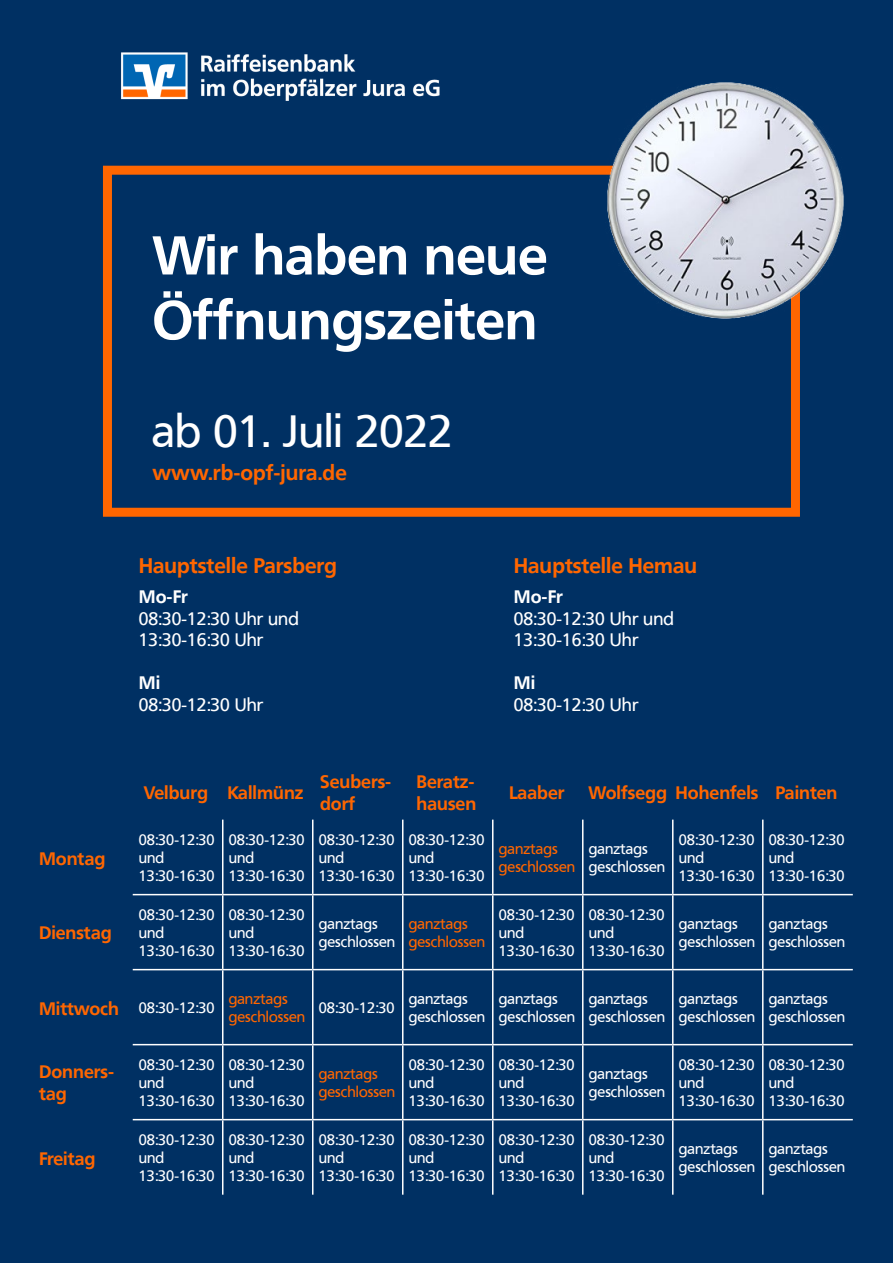
<style>
.page{position:relative;width:893px;height:1263px;background:#003063}
.page>*{position:absolute;margin:0;border:0;box-sizing:border-box;transform-origin:0 0}
.t1{font:700 54px/64.8px "Frutiger VR";color:#fff}
.t2{font:45px "Frutiger VR";color:#fff}
.t3{font:700 21px "Frutiger VR";color:#f60}
.t4{font:700 18px/21.6px "Frutiger VR";color:#f60}
.t5{font:18px/21.6px "Frutiger VR";color:#fff}
.t6{font:700 18px "Frutiger VR";color:#fff}
.t7{font:15px/18px "Frutiger VR";color:#fff}
.t8{font:15px/18px "Frutiger VR";color:#f60}
</style>
<div class="page">
<div style="left:103px;top:166px;width:697px;height:351px;border:9px solid #f60"></div>
<img style="left:605px;top:82px;width:239px;height:239px">
<hr style="left:222px;top:820px;width:1px;height:74px;background:#fff">
<hr style="left:312px;top:820px;width:1px;height:74px;background:#fff">
<hr style="left:402px;top:820px;width:1px;height:74px;background:#fff">
<hr style="left:492px;top:820px;width:1px;height:74px;background:#fff">
<hr style="left:582px;top:820px;width:1px;height:74px;background:#fff">
<hr style="left:672px;top:820px;width:1px;height:74px;background:#fff">
<hr style="left:762px;top:820px;width:1px;height:74px;background:#fff">
<hr style="left:133px;top:894px;width:90px;height:1px;background:#fff">
<hr style="left:223px;top:894px;width:90px;height:1px;background:#fff">
<hr style="left:222px;top:895px;width:1px;height:74px;background:#fff">
<hr style="left:313px;top:894px;width:90px;height:1px;background:#fff">
<hr style="left:312px;top:895px;width:1px;height:74px;background:#fff">
<hr style="left:403px;top:894px;width:90px;height:1px;background:#fff">
<hr style="left:402px;top:895px;width:1px;height:74px;background:#fff">
<hr style="left:493px;top:894px;width:90px;height:1px;background:#fff">
<hr style="left:492px;top:895px;width:1px;height:74px;background:#fff">
<hr style="left:583px;top:894px;width:90px;height:1px;background:#fff">
<hr style="left:582px;top:895px;width:1px;height:74px;background:#fff">
<hr style="left:673px;top:894px;width:90px;height:1px;background:#fff">
<hr style="left:672px;top:895px;width:1px;height:74px;background:#fff">
<hr style="left:763px;top:894px;width:90px;height:1px;background:#fff">
<hr style="left:762px;top:895px;width:1px;height:74px;background:#fff">
<hr style="left:133px;top:969px;width:90px;height:1px;background:#fff">
<hr style="left:223px;top:969px;width:90px;height:1px;background:#fff">
<hr style="left:222px;top:970px;width:1px;height:74px;background:#fff">
<hr style="left:313px;top:969px;width:90px;height:1px;background:#fff">
<hr style="left:312px;top:970px;width:1px;height:74px;background:#fff">
<hr style="left:403px;top:969px;width:90px;height:1px;background:#fff">
<hr style="left:402px;top:970px;width:1px;height:74px;background:#fff">
<hr style="left:493px;top:969px;width:90px;height:1px;background:#fff">
<hr style="left:492px;top:970px;width:1px;height:74px;background:#fff">
<hr style="left:583px;top:969px;width:90px;height:1px;background:#fff">
<hr style="left:582px;top:970px;width:1px;height:74px;background:#fff">
<hr style="left:673px;top:969px;width:90px;height:1px;background:#fff">
<hr style="left:672px;top:970px;width:1px;height:74px;background:#fff">
<hr style="left:763px;top:969px;width:90px;height:1px;background:#fff">
<hr style="left:762px;top:970px;width:1px;height:74px;background:#fff">
<hr style="left:133px;top:1044px;width:90px;height:1px;background:#fff">
<hr style="left:223px;top:1044px;width:90px;height:1px;background:#fff">
<hr style="left:222px;top:1045px;width:1px;height:74px;background:#fff">
<hr style="left:313px;top:1044px;width:90px;height:1px;background:#fff">
<hr style="left:312px;top:1045px;width:1px;height:74px;background:#fff">
<hr style="left:403px;top:1044px;width:90px;height:1px;background:#fff">
<hr style="left:402px;top:1045px;width:1px;height:74px;background:#fff">
<hr style="left:493px;top:1044px;width:90px;height:1px;background:#fff">
<hr style="left:492px;top:1045px;width:1px;height:74px;background:#fff">
<hr style="left:583px;top:1044px;width:90px;height:1px;background:#fff">
<hr style="left:582px;top:1045px;width:1px;height:74px;background:#fff">
<hr style="left:673px;top:1044px;width:90px;height:1px;background:#fff">
<hr style="left:672px;top:1045px;width:1px;height:74px;background:#fff">
<hr style="left:763px;top:1044px;width:90px;height:1px;background:#fff">
<hr style="left:762px;top:1045px;width:1px;height:74px;background:#fff">
<hr style="left:133px;top:1119px;width:90px;height:1px;background:#fff">
<hr style="left:223px;top:1119px;width:90px;height:1px;background:#fff">
<hr style="left:222px;top:1120px;width:1px;height:75px;background:#fff">
<hr style="left:313px;top:1119px;width:90px;height:1px;background:#fff">
<hr style="left:312px;top:1120px;width:1px;height:75px;background:#fff">
<hr style="left:403px;top:1119px;width:90px;height:1px;background:#fff">
<hr style="left:402px;top:1120px;width:1px;height:75px;background:#fff">
<hr style="left:493px;top:1119px;width:90px;height:1px;background:#fff">
<hr style="left:492px;top:1120px;width:1px;height:75px;background:#fff">
<hr style="left:583px;top:1119px;width:90px;height:1px;background:#fff">
<hr style="left:582px;top:1120px;width:1px;height:75px;background:#fff">
<hr style="left:673px;top:1119px;width:90px;height:1px;background:#fff">
<hr style="left:672px;top:1120px;width:1px;height:75px;background:#fff">
<hr style="left:763px;top:1119px;width:90px;height:1px;background:#fff">
<hr style="left:762px;top:1120px;width:1px;height:75px;background:#fff">
<img style="left:121px;top:52px;width:319px;height:49px">
<h1 class="t1" style="left:153px;top:223px;width:396px">Wir haben neue<br>Öffnungszeiten</h1>
<h2 class="t2" style="left:153px;top:405px;width:302px">ab 01. Juli 2022</h2>
<h3 class="t3" style="left:152px;top:460px;width:196px">www.rb-opf-jura.de</h3>
<h3 class="t3" style="left:139px;top:553px;width:200px">Hauptstelle Parsberg</h3>
<p class="t6" style="left:139px;top:586px;width:51px">Mo-Fr</p>
<p class="t5" style="left:139px;top:608px;width:162px">08:30-12:30 Uhr und<br>13:30-16:30 Uhr</p>
<p class="t6" style="left:139px;top:672px;width:23px">Mi</p>
<p class="t5" style="left:139px;top:694px;width:126px">08:30-12:30 Uhr</p>
<h3 class="t3" style="left:514px;top:553px;width:185px">Hauptstelle Hemau</h3>
<p class="t6" style="left:514px;top:586px;width:51px">Mo-Fr</p>
<p class="t5" style="left:514px;top:608px;width:162px">08:30-12:30 Uhr und<br>13:30-16:30 Uhr</p>
<p class="t6" style="left:514px;top:672px;width:23px">Mi</p>
<p class="t5" style="left:514px;top:694px;width:126px">08:30-12:30 Uhr</p>
<p class="t4" style="left:39px;top:848px;width:68px">Montag</p>
<p class="t4" style="left:39px;top:922px;width:74px">Dienstag</p>
<p class="t4" style="left:39px;top:998px;width:81px">Mittwoch</p>
<p class="t4" style="left:39px;top:1061px;width:77px">Donners&shy;tag</p>
<p class="t4" style="left:39px;top:1147px;width:58px">Freitag</p>
<p class="t4" style="left:320px;top:771px;width:73px">Seubers&shy;dorf</p>
<p class="t4" style="left:417px;top:771px;width:61px">Beratz&shy;hausen</p>
<p class="t4" style="left:588px;top:782px;width:171px">Wolfsegg Hohenfels</p>
<p class="t4" style="left:144px;top:782px;width:161px">Velburg Kallmünz</p>
<p class="t4" style="left:509px;top:781px;width:57px">Laaber</p>
<p class="t4" style="left:775px;top:782px;width:63px">Painten</p>
<p class="t7" style="left:139px;top:831px;width:77px">08:30-12:30 und<br>13:30-16:30</p>
<p class="t7" style="left:229px;top:831px;width:77px">08:30-12:30 und<br>13:30-16:30</p>
<p class="t7" style="left:319px;top:831px;width:77px">08:30-12:30 und<br>13:30-16:30</p>
<p class="t7" style="left:409px;top:831px;width:77px">08:30-12:30 und<br>13:30-16:30</p>
<p class="t8" style="left:499px;top:840px;width:78px">ganztags geschlossen</p>
<p class="t7" style="left:589px;top:840px;width:78px">ganztags geschlossen</p>
<p class="t7" style="left:679px;top:831px;width:77px">08:30-12:30 und<br>13:30-16:30</p>
<p class="t7" style="left:769px;top:831px;width:77px">08:30-12:30 und<br>13:30-16:30</p>
<p class="t7" style="left:139px;top:906px;width:77px">08:30-12:30 und<br>13:30-16:30</p>
<p class="t7" style="left:229px;top:906px;width:77px">08:30-12:30 und<br>13:30-16:30</p>
<p class="t7" style="left:319px;top:915px;width:78px">ganztags geschlossen</p>
<p class="t8" style="left:409px;top:915px;width:78px">ganztags geschlossen</p>
<p class="t7" style="left:499px;top:906px;width:77px">08:30-12:30 und<br>13:30-16:30</p>
<p class="t7" style="left:589px;top:906px;width:77px">08:30-12:30 und<br>13:30-16:30</p>
<p class="t7" style="left:679px;top:915px;width:78px">ganztags geschlossen</p>
<p class="t7" style="left:769px;top:915px;width:78px">ganztags geschlossen</p>
<p class="t7" style="left:139px;top:999px;width:77px">08:30-12:30</p>
<p class="t8" style="left:229px;top:990px;width:78px">ganztags geschlossen</p>
<p class="t7" style="left:319px;top:999px;width:77px">08:30-12:30</p>
<p class="t7" style="left:409px;top:990px;width:78px">ganztags geschlossen</p>
<p class="t7" style="left:499px;top:990px;width:78px">ganztags geschlossen</p>
<p class="t7" style="left:589px;top:990px;width:78px">ganztags geschlossen</p>
<p class="t7" style="left:679px;top:990px;width:78px">ganztags geschlossen</p>
<p class="t7" style="left:769px;top:990px;width:78px">ganztags geschlossen</p>
<p class="t7" style="left:139px;top:1056px;width:77px">08:30-12:30 und<br>13:30-16:30</p>
<p class="t7" style="left:229px;top:1056px;width:77px">08:30-12:30 und<br>13:30-16:30</p>
<p class="t8" style="left:319px;top:1065px;width:78px">ganztags geschlossen</p>
<p class="t7" style="left:409px;top:1056px;width:77px">08:30-12:30 und<br>13:30-16:30</p>
<p class="t7" style="left:499px;top:1056px;width:77px">08:30-12:30 und<br>13:30-16:30</p>
<p class="t7" style="left:589px;top:1065px;width:78px">ganztags geschlossen</p>
<p class="t7" style="left:679px;top:1056px;width:77px">08:30-12:30 und<br>13:30-16:30</p>
<p class="t7" style="left:769px;top:1056px;width:77px">08:30-12:30 und<br>13:30-16:30</p>
<p class="t7" style="left:139px;top:1131px;width:77px">08:30-12:30 und<br>13:30-16:30</p>
<p class="t7" style="left:229px;top:1131px;width:77px">08:30-12:30 und<br>13:30-16:30</p>
<p class="t7" style="left:319px;top:1131px;width:77px">08:30-12:30 und<br>13:30-16:30</p>
<p class="t7" style="left:409px;top:1131px;width:77px">08:30-12:30 und<br>13:30-16:30</p>
<p class="t7" style="left:499px;top:1131px;width:77px">08:30-12:30 und<br>13:30-16:30</p>
<p class="t7" style="left:589px;top:1131px;width:77px">08:30-12:30 und<br>13:30-16:30</p>
<p class="t7" style="left:679px;top:1140px;width:78px">ganztags geschlossen</p>
<p class="t7" style="left:769px;top:1140px;width:78px">ganztags geschlossen</p>
</div>
